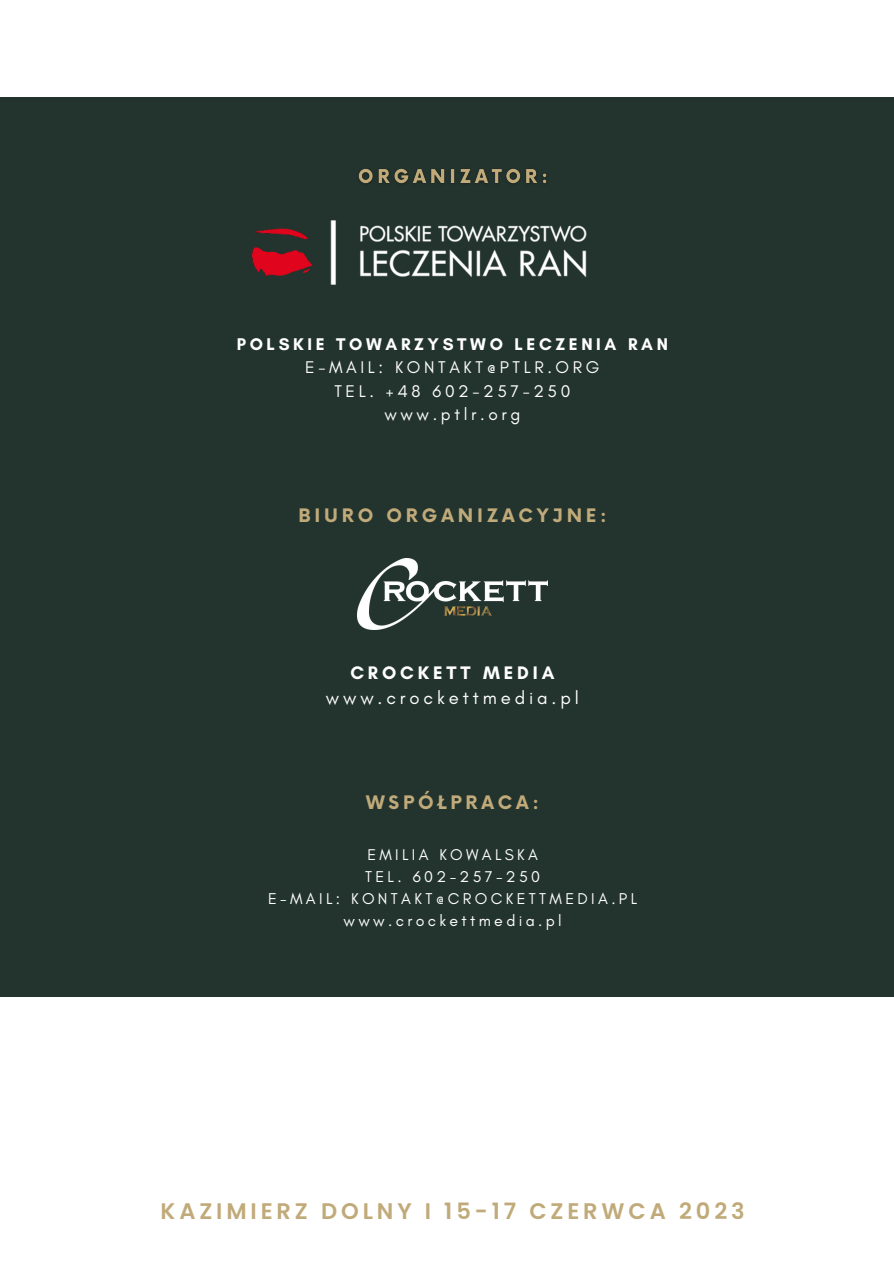
<style>
.page{position:relative;width:894px;height:1264px;background:#fff}
.page>*{position:absolute;margin:0;border:0;box-sizing:border-box;transform-origin:0 0}
.t1{font:600 22.5px "Poppins";letter-spacing:.17em;color:#c1aa7a}
.t2{font:18.45px "Glacial Indifference";letter-spacing:.21em;color:#fff}
.t3{font:700 18.45px "Glacial Indifference";letter-spacing:.21em;color:#fff}
.t4{font:700 18.15px "Now";letter-spacing:.21em;color:#c1aa7a}
.t5{font:17.25px "Glacial Indifference";letter-spacing:.21em;color:#fff}
.t6{font:700 17.25px "Glacial Indifference";letter-spacing:.21em;color:#fff}
.t7{font:15.9px "Glacial Indifference";letter-spacing:.21em;color:#fff}
</style>
<div class="page">
<div style="left:0;top:97px;width:893px;height:899px;background:#23342e"></div>
<img style="left:358px;top:168px;width:189px;height:16px">
<img style="left:253px;top:220px;width:334px;height:65px">
<img style="left:357px;top:558px;width:191px;height:71px">
<p class="t6" style="left:237px;top:333px;width:432px">POLSKIE TOWARZYSTWO LECZENIA RAN</p>
<p class="t5" style="left:305px;top:357px;width:296px">E-MAIL: KONTAKT@PTLR.ORG</p>
<p class="t5" style="left:334px;top:380px;width:237px">TEL. +48 602-257-250</p>
<p class="t5" style="left:384px;top:404px;width:137px">www.ptlr.org</p>
<p class="t4" style="left:298px;top:505px;width:310px">BIURO ORGANIZACYJNE:</p>
<p class="t3" style="left:350px;top:661px;width:205px">CROCKETT MEDIA</p>
<p class="t2" style="left:326px;top:686px;width:254px">www.crockettmedia.pl</p>
<p class="t4" style="left:366px;top:793px;width:174px">WSPÓŁPRACA:</p>
<p class="t7" style="left:367px;top:844px;width:172px">EMILIA KOWALSKA</p>
<p class="t7" style="left:365px;top:866px;width:176px">TEL. 602-257-250</p>
<p class="t7" style="left:268px;top:888px;width:370px">E-MAIL: KONTAKT@CROCKETTMEDIA.PL</p>
<p class="t7" style="left:343px;top:910px;width:220px">www.crockettmedia.pl</p>
<p class="t1" style="left:160px;top:1195px;width:585px">KAZIMIERZ DOLNY I 15-17 CZERWCA 2023</p>
</div>
